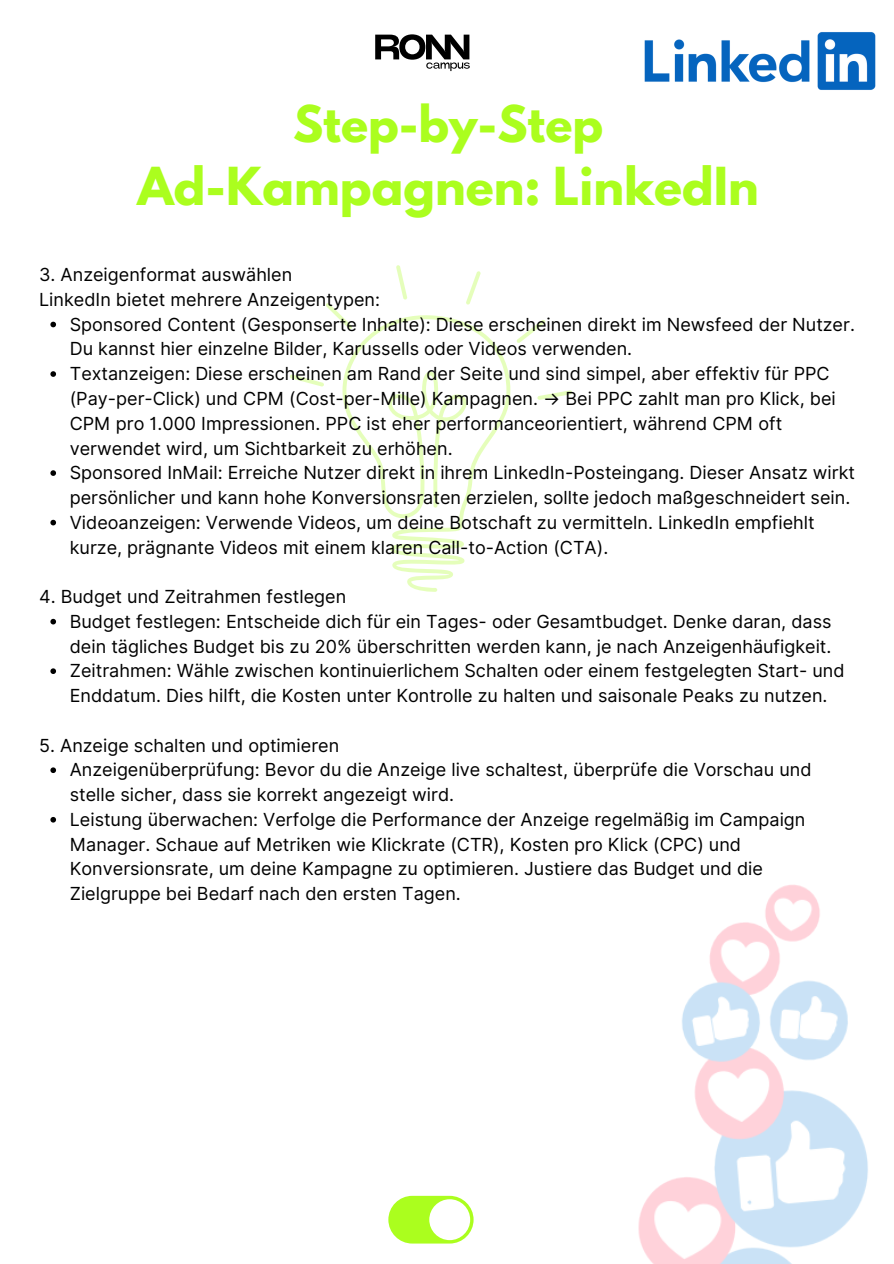
<style>
.page{position:relative;width:894px;height:1264px;background:#fff}
.page>*{position:absolute;margin:0;border:0;box-sizing:border-box;transform-origin:0 0}
.t1{font:700 46.35px "League Spartan";color:#abfe1e}
.t2{font:700 44.85px "League Spartan";color:#abfe1e}
.t3{font:18px/24.8px "Inter";color:#000}
</style>
<div class="page">
<svg style="left:375px;top:34px;width:94px;height:37px"></svg>
<svg style="left:388px;top:1195px;width:85px;height:48px"></svg>
<svg style="left:290px;top:265px;width:282px;height:327px"></svg>
<img style="left:638px;top:884px;width:230px;height:379px">
<svg style="left:50px;top:322px;width:6px;height:5px"></svg>
<svg style="left:50px;top:371px;width:6px;height:6px"></svg>
<svg style="left:50px;top:470px;width:6px;height:6px"></svg>
<svg style="left:50px;top:520px;width:6px;height:5px"></svg>
<svg style="left:50px;top:619px;width:6px;height:5px"></svg>
<svg style="left:50px;top:668px;width:6px;height:6px"></svg>
<svg style="left:50px;top:767px;width:6px;height:6px"></svg>
<svg style="left:50px;top:817px;width:6px;height:5px"></svg>
<img style="left:644px;top:32px;width:231px;height:58px">
<p class="t2" style="left:293px;top:102px;width:311px">Step-by-Step</p>
<p class="t1" style="left:137px;top:163px;width:622px">Ad-Kampagnen: LinkedIn</p>
<p class="t3" style="left:39px;top:262px;width:254px">3. Anzeigenformat auswählen</p>
<h1 class="t3" style="left:39px;top:287px;width:342px">LinkedIn bietet mehrere Anzeigentypen:</h1>
<p class="t3" style="left:70px;top:312px;width:786px">Sponsored Content (Gesponserte Inhalte): Diese erscheinen direkt im Newsfeed der Nutzer.<br>Du kannst hier einzelne Bilder, Karussells oder Videos verwenden.</p>
<p class="t3" style="left:70px;top:361px;width:767px">Textanzeigen: Diese erscheinen am Rand der Seite und sind simpel, aber effektiv für PPC (Pay-per-Click) und CPM (Cost-per-Mille) Kampagnen. → Bei PPC zahlt man pro Klick, bei CPM pro 1.000 Impressionen. PPC ist eher performanceorientiert, während CPM oft verwendet wird, um Sichtbarkeit zu erhöhen.</p>
<p class="t3" style="left:70px;top:460px;width:786px">Sponsored InMail: Erreiche Nutzer direkt in ihrem LinkedIn-Posteingang. Dieser Ansatz wirkt persönlicher und kann hohe Konversionsraten erzielen, sollte jedoch maßgeschneidert sein.</p>
<p class="t3" style="left:70px;top:510px;width:746px">Videoanzeigen: Verwende Videos, um deine Botschaft zu vermitteln. LinkedIn empfiehlt kurze, prägnante Videos mit einem klaren Call-to-Action (CTA).</p>
<p class="t3" style="left:39px;top:584px;width:308px">4. Budget und Zeitrahmen festlegen</p>
<p class="t3" style="left:70px;top:609px;width:763px">Budget festlegen: Entscheide dich für ein Tages- oder Gesamtbudget. Denke daran, dass dein tägliches Budget bis zu 20% überschritten werden kann, je nach Anzeigenhäufigkeit.</p>
<p class="t3" style="left:70px;top:658px;width:776px">Zeitrahmen: Wähle zwischen kontinuierlichem Schalten oder einem festgelegten Start- und<br>Enddatum. Dies hilft, die Kosten unter Kontrolle zu halten und saisonale Peaks zu nutzen.</p>
<p class="t3" style="left:39px;top:732px;width:301px">5. Anzeige schalten und optimieren</p>
<p class="t3" style="left:70px;top:757px;width:743px">Anzeigenüberprüfung: Bevor du die Anzeige live schaltest, überprüfe die Vorschau und stelle sicher, dass sie korrekt angezeigt wird.</p>
<p class="t3" style="left:70px;top:807px;width:737px">Leistung überwachen: Verfolge die Performance der Anzeige regelmäßig im Campaign Manager. Schaue auf Metriken wie Klickrate (CTR), Kosten pro Klick (CPC) und Konversionsrate, um deine Kampagne zu optimieren. Justiere das Budget und die Zielgruppe bei Bedarf nach den ersten Tagen.</p>
</div>
